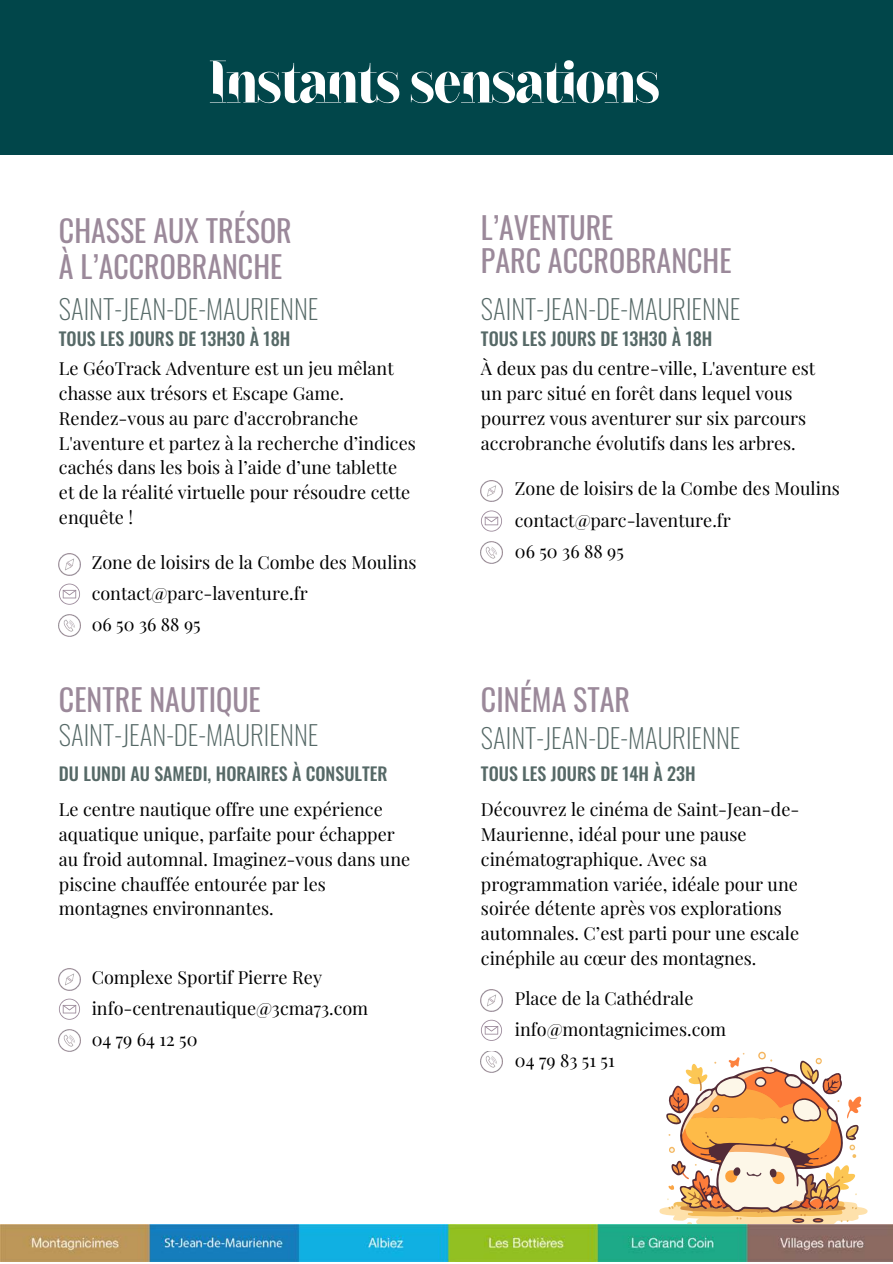
<style>
.page{position:relative;width:893px;height:1264px;background:#fff}
.page>*{position:absolute;margin:0;border:0;box-sizing:border-box;transform-origin:0 0}
.t1{font:60px "Sliced Bold Title";color:#fff}
.t2{font:30px "Oswald";color:#9b899a}
.t3{font:200 27px "Oswald";color:#566967}
.t4{font:18px/24.8px "Playfair Display";color:#000}
.t5{font:500 18px "Oswald";color:#566967}
</style>
<div class="page">
<img style="left:59px;top:553px;width:21px;height:22px">
<img style="left:481px;top:480px;width:21px;height:22px">
<img style="left:481px;top:989px;width:21px;height:22px">
<img style="left:59px;top:615px;width:21px;height:21px">
<img style="left:481px;top:541px;width:21px;height:22px">
<img style="left:481px;top:1051px;width:21px;height:21px">
<svg style="left:59px;top:583px;width:21px;height:21px"></svg>
<svg style="left:481px;top:510px;width:21px;height:21px"></svg>
<svg style="left:481px;top:1019px;width:21px;height:21px"></svg>
<img style="left:59px;top:968px;width:21px;height:22px">
<img style="left:59px;top:1029px;width:21px;height:22px">
<svg style="left:59px;top:998px;width:21px;height:21px"></svg>
<div style="left:0;top:0;width:892px;height:155px;background:#01464a"></div>
<svg style="left:659px;top:1052px;width:208px;height:172px"></svg>
<div style="left:756px;top:1078px;width:8px;height:7px;background:#fbf6e9;border-radius:50%"></div>
<img style="left:0;top:1224px;width:892px;height:37px">
<p class="t1" style="left:209px;top:59px;width:451px">Instants sensations</p>
<p class="t2" style="left:59px;top:207px;width:234px">CHASSE AUX TRÉSOR</p>
<p class="t2" style="left:59px;top:243px;width:225px">À L’ACCROBRANCHE</p>
<p class="t2" style="left:481px;top:204px;width:134px">L’AVENTURE</p>
<p class="t2" style="left:481px;top:237px;width:252px">PARC ACCROBRANCHE</p>
<p class="t3" style="left:59px;top:288px;width:261px">SAINT-JEAN-DE-MAURIENNE</p>
<p class="t3" style="left:481px;top:288px;width:261px">SAINT-JEAN-DE-MAURIENNE</p>
<p class="t5" style="left:59px;top:325px;width:233px">TOUS LES JOURS DE 13H30 À 18H</p>
<p class="t5" style="left:481px;top:325px;width:233px">TOUS LES JOURS DE 13H30 À 18H</p>
<p class="t4" style="left:59px;top:355px;width:336px">Le GéoTrack Adventure est un jeu mêlant chasse aux trésors et Escape Game.</p>
<p class="t4" style="left:59px;top:405px;width:358px">Rendez-vous au parc d'accrobranche L'aventure et partez à la recherche d’indices cachés dans les bois à l’aide d’une tablette et de la réalité virtuelle pour résoudre cette enquête !</p>
<p class="t4" style="left:92px;top:548px;width:326px">Zone de loisirs de la Combe des Moulins</p>
<p class="t4" style="left:92px;top:580px;width:217px">contact@parc-laventure.fr</p>
<p class="t4" style="left:92px;top:611px;width:110px">06 50 36 88 95</p>
<p class="t4" style="left:481px;top:355px;width:336px">À deux pas du centre-ville, L'aventure est un parc situé en forêt dans lequel vous pourrez vous aventurer sur six parcours accrobranche évolutifs dans les arbres.</p>
<p class="t4" style="left:515px;top:475px;width:326px">Zone de loisirs de la Combe des Moulins</p>
<p class="t4" style="left:515px;top:507px;width:217px">contact@parc-laventure.fr</p>
<p class="t4" style="left:515px;top:538px;width:110px">06 50 36 88 95</p>
<p class="t2" style="left:481px;top:676px;width:151px">CINÉMA STAR</p>
<p class="t2" style="left:59px;top:676px;width:203px">CENTRE NAUTIQUE</p>
<p class="t3" style="left:59px;top:714px;width:261px">SAINT-JEAN-DE-MAURIENNE</p>
<p class="t5" style="left:59px;top:760px;width:330px">DU LUNDI AU SAMEDI, HORAIRES À CONSULTER</p>
<p class="t5" style="left:481px;top:760px;width:216px">TOUS LES JOURS DE 14H À 23H</p>
<p class="t3" style="left:481px;top:716px;width:261px">SAINT-JEAN-DE-MAURIENNE</p>
<p class="t4" style="left:59px;top:796px;width:353px">Le centre nautique offre une expérience aquatique unique, parfaite pour échapper au froid automnal. Imaginez-vous dans une piscine chauffée entourée par les montagnes environnantes.</p>
<p class="t4" style="left:92px;top:963px;width:232px">Complexe Sportif Pierre Rey</p>
<p class="t4" style="left:92px;top:995px;width:278px">info-centrenautique@3cma73.com</p>
<p class="t4" style="left:92px;top:1026px;width:107px">04 79 64 12 50</p>
<p class="t4" style="left:481px;top:796px;width:320px">Découvrez le cinéma de Saint-Jean-de-Maurienne, idéal pour une pause cinématographique. Avec sa programmation variée, idéale pour une soirée détente après vos explorations automnales. C’est parti pour une escale cinéphile au cœur des montagnes.</p>
<p class="t4" style="left:515px;top:984px;width:180px">Place de la Cathédrale</p>
<p class="t4" style="left:515px;top:1016px;width:213px">info@montagnicimes.com</p>
<p class="t4" style="left:515px;top:1047px;width:101px">04 79 83 51 51</p>
</div>
